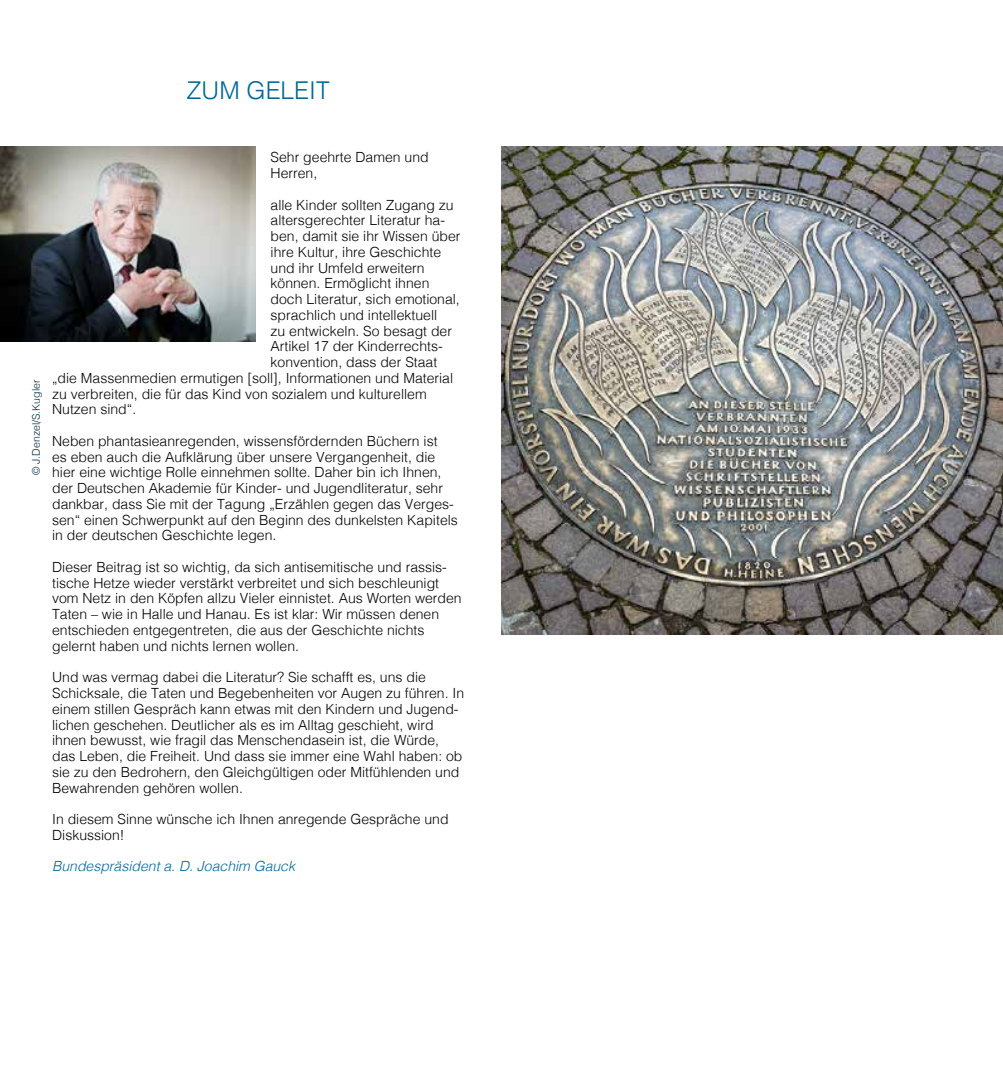
<style>
.page{position:relative;width:1003px;height:1072px;background:#fff}
.page>*{position:absolute;margin:0;border:0;box-sizing:border-box;transform-origin:0 0}
.t1{font:300 24.5px "Helvetica";color:#006697}
.t2{font:300 14px/15.8px "Helvetica";color:#000}
.t3{font:italic 300 14px "Helvetica";color:#006697}
.t4{font:300 10.5px "Helvetica";color:#002a41}
</style>
<div class="page">
<img style="left:0;top:146px;width:255px;height:195px">
<img style="left:501px;top:146px;width:501px;height:488px">
<h1 class="t1" style="left:186px;top:70px;width:144px">ZUM GELEIT</h1>
<p class="t4" style="left:27px;top:475px;width:97px;rotate:-90deg">© J.Denzel/S.Kugler</p>
<p class="t2" style="left:270px;top:148px;width:159px">Sehr geehrte Damen und<br>Herren,</p>
<p class="t2" style="left:270px;top:196px;width:184px">alle Kinder sollten Zugang zu</p>
<p class="t2" style="left:270px;top:211px;width:176px">altersgerechter Literatur ha-</p>
<p class="t2" style="left:270px;top:227px;width:191px">ben, damit sie ihr Wissen über</p>
<p class="t2" style="left:270px;top:243px;width:172px">ihre Kultur, ihre Geschichte</p>
<p class="t2" style="left:270px;top:259px;width:156px">und ihr Umfeld erweitern</p>
<p class="t2" style="left:270px;top:274px;width:160px">können. Ermöglicht ihnen</p>
<p class="t2" style="left:270px;top:290px;width:191px">doch Literatur, sich emotional,</p>
<p class="t2" style="left:270px;top:306px;width:168px">sprachlich und intellektuell</p>
<p class="t2" style="left:270px;top:322px;width:183px">zu entwickeln. So besagt der</p>
<p class="t2" style="left:270px;top:337px;width:173px">Artikel 17 der Kinderrechts-</p>
<p class="t2" style="left:270px;top:353px;width:168px">konvention, dass der Staat</p>
<p class="t2" style="left:52px;top:369px;width:402px">„die Massenmedien ermutigen [soll], Informationen und Material</p>
<p class="t2" style="left:52px;top:385px;width:376px">zu verbreiten, die für das Kind von sozialem und kulturellem</p>
<p class="t2" style="left:52px;top:400px;width:86px">Nutzen sind“.</p>
<p class="t2" style="left:52px;top:432px;width:407px">Neben phantasieanregenden, wissensfördernden Büchern ist<br>es eben auch die Aufklärung über unsere Vergangenheit, die hier eine wichtige Rolle einnehmen sollte. Daher bin ich Ihnen, der Deutschen Akademie für Kinder- und Jugendliteratur, sehr dankbar, dass Sie mit der Tagung „Erzählen gegen das Verges&shy;sen“ einen Schwerpunkt auf den Beginn des dunkelsten Kapitels in der deutschen Geschichte legen.</p>
<p class="t2" style="left:52px;top:558px;width:411px">Dieser Beitrag ist so wichtig, da sich antisemitische und rassis&shy;tische Hetze wieder verstärkt verbreitet und sich beschleunigt vom Netz in den Köpfen allzu Vieler einnistet. Aus Worten werden Taten – wie in Halle und Hanau. Es ist klar: Wir müssen denen entschieden entgegentreten, die aus der Geschichte nichts gelernt haben und nichts lernen wollen.</p>
<p class="t2" style="left:52px;top:668px;width:413px">Und was vermag dabei die Literatur? Sie schafft es, uns die Schicksale, die Taten und Begebenheiten vor Augen zu führen. In einem stillen Gespräch kann etwas mit den Kindern und Jugend&shy;lichen geschehen. Deutlicher als es im Alltag geschieht, wird ihnen bewusst, wie fragil das Menschendasein ist, die Würde, das Leben, die Freiheit. Und dass sie immer eine Wahl haben: ob sie zu den Bedrohern, den Gleichgültigen oder Mitfühlenden und Bewahrenden gehören wollen.</p>
<p class="t2" style="left:52px;top:810px;width:398px">In diesem Sinne wünsche ich Ihnen anregende Gespräche und<br>Diskussion!</p>
<p class="t3" style="left:52px;top:854px;width:244px">Bundespräsident a. D. Joachim Gauck</p>
</div>
